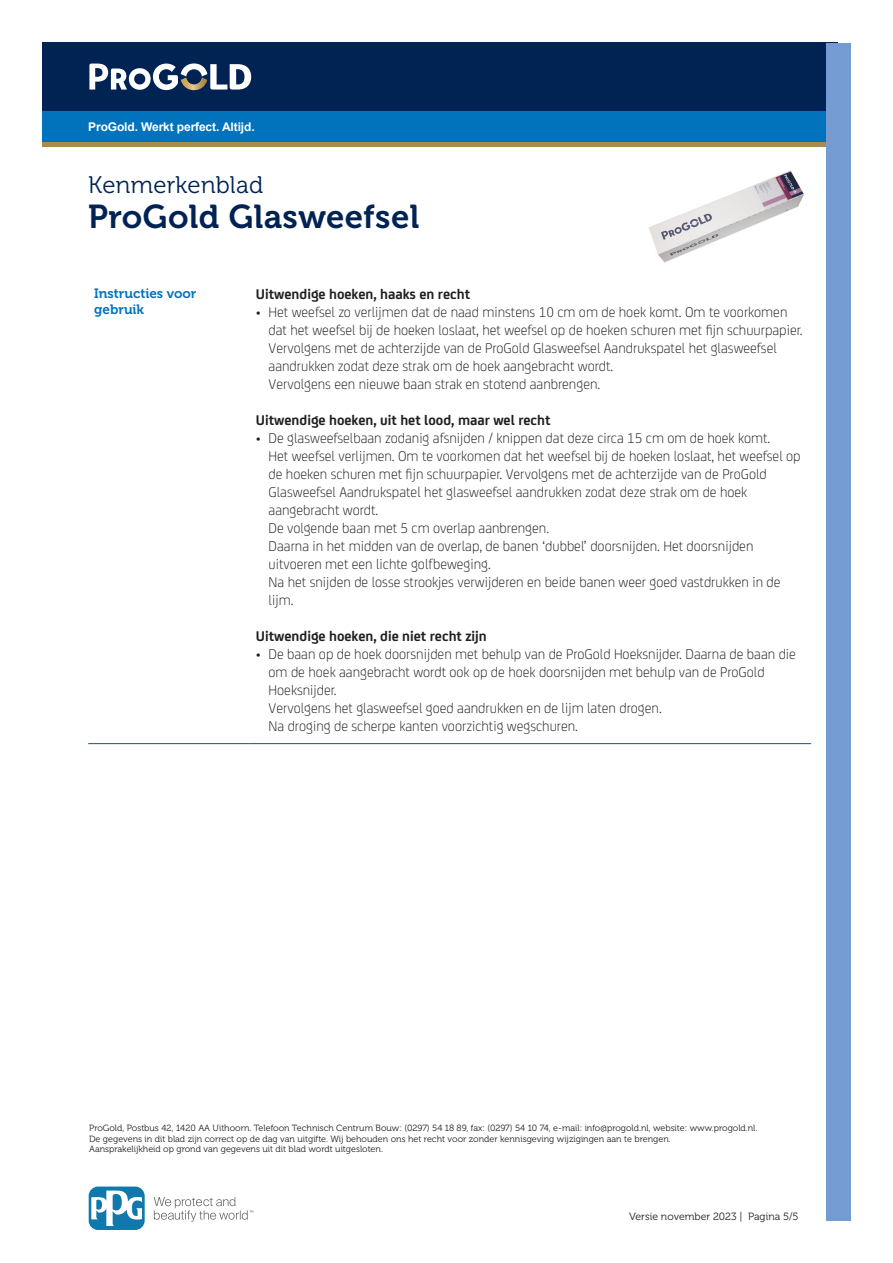
<style>
.page{position:relative;width:893px;height:1263px;background:#fff}
.page>*{position:absolute;margin:0;border:0;box-sizing:border-box;transform-origin:0 0}
.t1{font:33px "Museo 700";letter-spacing:.01em;color:#002354}
.t2{font:24px "Museo 300";letter-spacing:.01em;color:#002354}
.t3{font:300 15px/18px "FS Joey";color:#231f20}
.BODY{font:700 15px "FS Joey";color:#231f20}
.KOP{font:13.5px/16.2px "Museo 700";color:#0073bc}
.t4{font:700 12px "Arial";letter-spacing:-.01em;color:#fff}
.t5{font:10.5px "Museo 300";color:#231f20}
.t6{font:9px/10.8px "Museo 300";color:#231f20}
</style>
<div class="page">
<div style="left:43px;top:43px;width:795px;height:69px;background:#002354"></div>
<div style="left:43px;top:112px;width:795px;height:34px;background:#0073bc"></div>
<hr style="left:43px;top:143px;width:795px;height:3px;background:#a88c4f">
<svg style="left:89px;top:63px;width:162px;height:27px"></svg>
<div style="left:825px;top:43px;width:25px;height:1177px;background:#749cd2"></div>
<svg style="left:154px;top:1197px;width:99px;height:25px"></svg>
<div style="left:89px;top:1187px;width:56px;height:43px;background:#1078aa;border-radius:9px"></div>
<svg style="left:91px;top:1189px;width:51px;height:37px"></svg>
<hr style="left:88px;top:743px;width:162px;height:1px;background:#0153a0">
<hr style="left:250px;top:743px;width:561px;height:1px;background:#0153a0">
<img style="left:649px;top:170px;width:155px;height:93px">
<p class="t4" style="left:88px;top:118px;width:168px">ProGold. Werkt perfect. Altijd.</p>
<h2 class="t2" style="left:88px;top:172px;width:177px">Kenmerkenblad</h2>
<h1 class="t1" style="left:88px;top:199px;width:333px">ProGold Glasweefsel</h1>
<p class="KOP" style="left:94px;top:285px;width:104px">Instructies voor gebruik</p>
<p class="BODY" style="left:256px;top:283px;width:216px">Uitwendige hoeken, haaks en recht</p>
<p class="t3" style="left:269px;top:302px;width:535px;text-indent:-13px">• Het weefsel zo verlijmen dat de naad minstens 10 cm om de hoek komt. Om te voorkomen dat het weefsel bij de hoeken loslaat, het weefsel op de hoeken schuren met fijn schuurpapier.<br>Vervolgens met de achterzijde van de ProGold Glasweefsel Aandrukspatel het glasweefsel aandrukken zodat deze strak om de hoek aangebracht wordt.<br>Vervolgens een nieuwe baan strak en stotend aanbrengen.</p>
<p class="BODY" style="left:256px;top:409px;width:296px">Uitwendige hoeken, uit het lood, maar wel recht</p>
<p class="t3" style="left:269px;top:428px;width:534px;text-indent:-13px">• De glasweefselbaan zodanig afsnijden / knippen dat deze circa 15 cm om de hoek komt.<br>Het weefsel verlijmen. Om te voorkomen dat het weefsel bij de hoeken loslaat, het weefsel op de hoeken schuren met fijn schuurpapier. Vervolgens met de achterzijde van de ProGold Glasweefsel Aandrukspatel het glasweefsel aandrukken zodat deze strak om de hoek aangebracht wordt.<br>De volgende baan met 5 cm overlap aanbrengen.<br>Daarna in het midden van de overlap, de banen ‘dubbel’ doorsnijden. Het doorsnijden uitvoeren met een lichte golfbeweging.<br>Na het snijden de losse strookjes verwijderen en beide banen weer goed vastdrukken in de lijm.</p>
<p class="BODY" style="left:256px;top:625px;width:232px">Uitwendige hoeken, die niet recht zijn</p>
<p class="t3" style="left:269px;top:644px;width:529px;text-indent:-13px">• De baan op de hoek doorsnijden met behulp van de ProGold Hoeksnijder. Daarna de baan die om de hoek aangebracht wordt ook op de hoek doorsnijden met behulp van de ProGold Hoeksnijder.<br>Vervolgens het glasweefsel goed aandrukken en de lijm laten drogen.<br>Na droging de scherpe kanten voorzichtig wegschuren.</p>
<p class="t6" style="left:89px;top:1122px;width:670px">ProGold, Postbus 42, 1420 AA Uithoorn. Telefoon Technisch Centrum Bouw: (0297) 54 18 89, fax: (0297) 54 10 74, e-mail: info@progold.nl, website: www.progold.nl.<br>De gegevens in dit blad zijn correct op de dag van uitgifte. Wij behouden ons het recht voor zonder kennisgeving wijzigingen aan te brengen.<br>Aansprakelijkheid op grond van gegevens uit dit blad wordt uitgesloten.</p>
<p class="t5" style="left:629px;top:1210px;width:171px">Versie november 2023 | Pagina 5/5</p>
</div>
